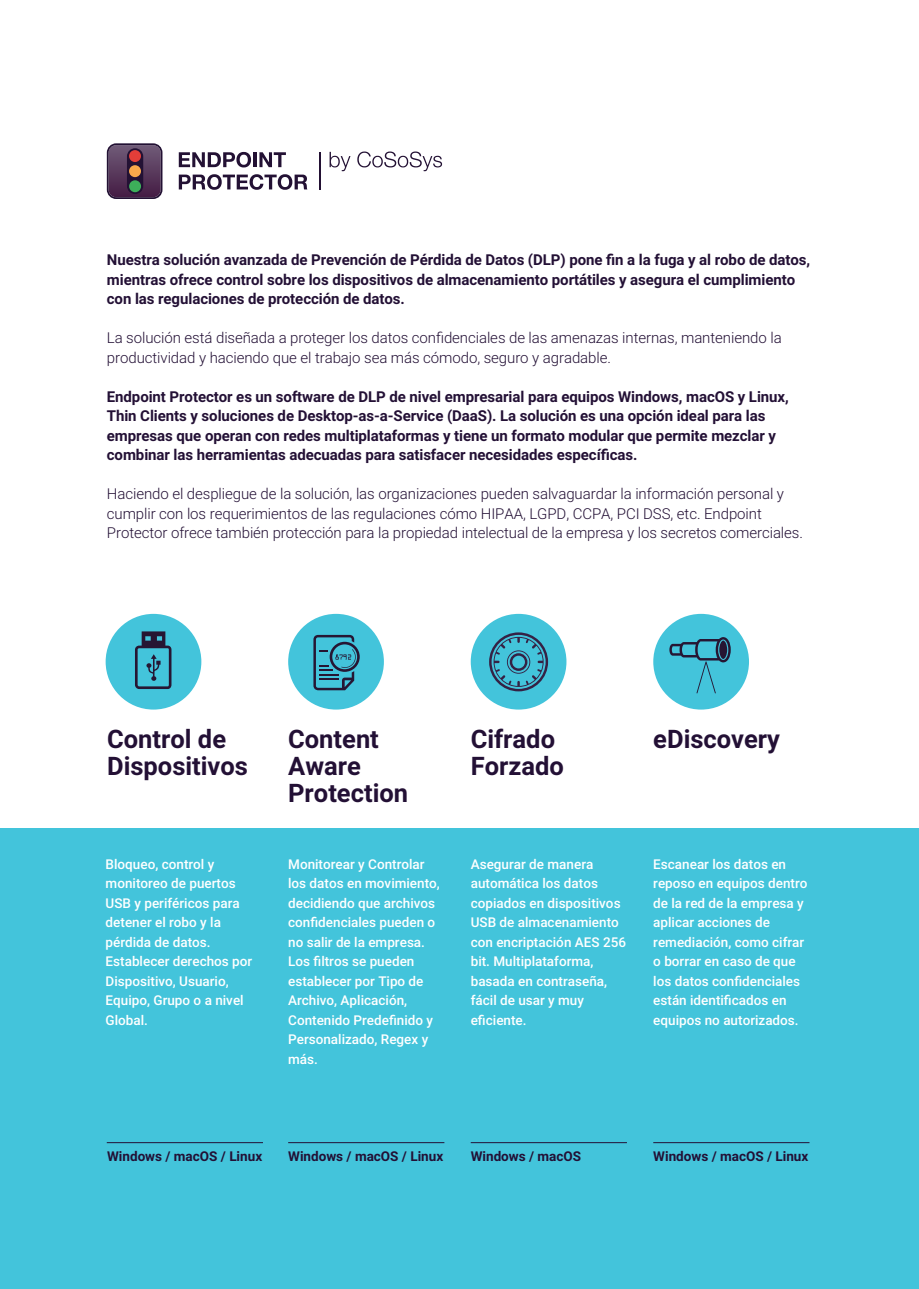
<style>
.page{position:relative;width:919px;height:1289px;background:#fff}
.page>*{position:absolute;margin:0;border:0;box-sizing:border-box;transform-origin:0 0}
.t1{font:700 25.5px/27px "Roboto";color:#231035}
.t2{font:700 15px/19.5px "Roboto";letter-spacing:-.005em;color:#231035}
.t3{font:300 15px/19.5px "Roboto";letter-spacing:-.005em;color:#231035}
.t4{font:500 13.5px/19.5px "Roboto";color:#fff}
.t5{font:700 13.5px "Roboto";color:#231035}
</style>
<div class="page">
<div style="left:0;top:828px;width:918px;height:460px;background:#43c4db"></div>
<div style="left:470px;top:614px;width:96px;height:95px;background:#43c4db;border-radius:50%"></div>
<svg style="left:489px;top:632px;width:59px;height:59px"></svg>
<div style="left:106px;top:614px;width:95px;height:95px;background:#43c4db;border-radius:50%"></div>
<svg style="left:135px;top:631px;width:36px;height:58px"></svg>
<div style="left:288px;top:614px;width:96px;height:95px;background:#43c4db;border-radius:50%"></div>
<svg style="left:313px;top:635px;width:47px;height:55px"></svg>
<hr style="left:319px;top:673px;width:20px;height:2px;background:#261633">
<div style="left:653px;top:614px;width:96px;height:95px;background:#43c4db;border-radius:50%"></div>
<svg style="left:669px;top:637px;width:61px;height:56px"></svg>
<div style="left:719px;top:640px;width:8px;height:19px;background:#261633;border-radius:50%"></div>
<hr style="left:107px;top:1142px;width:156px;height:1px;background:#231035">
<hr style="left:288px;top:1142px;width:156px;height:1px;background:#231035">
<hr style="left:470px;top:1142px;width:157px;height:1px;background:#231035">
<hr style="left:653px;top:1142px;width:156px;height:1px;background:#231035">
<hr style="left:320px;top:152px;width:1px;height:37px;background:#231134">
<svg style="left:179px;top:152px;width:72px;height:15px"></svg>
<hr style="left:253px;top:152px;width:3px;height:15px;background:#231134">
<svg style="left:259px;top:152px;width:27px;height:15px"></svg>
<svg style="left:179px;top:174px;width:128px;height:16px"></svg>
<svg style="left:107px;top:143px;width:55px;height:56px;background:#5d4158"></svg>
<svg style="left:329px;top:152px;width:21px;height:19px"></svg>
<svg style="left:357px;top:151px;width:85px;height:20px"></svg>
<p class="t2" style="left:107px;top:249px;width:704px">Nuestra solución avanzada de Prevención de Pérdida de Datos (DLP) pone fin a la fuga y al robo de datos, mientras ofrece control sobre los dispositivos de almacenamiento portátiles y asegura el cumplimiento con las regulaciones de protección de datos.</p>
<p class="t3" style="left:107px;top:327px;width:676px">La solución está diseñada a proteger los datos confidenciales de las amenazas internas, manteniendo la productividad y haciendo que el trabajo sea más cómodo, seguro y agradable.</p>
<p class="t2" style="left:107px;top:386px;width:683px">Endpoint Protector es un software de DLP de nivel empresarial para equipos Windows, macOS y Linux, Thin Clients y soluciones de Desktop-as-a-Service (DaaS). La solución es una opción ideal para las empresas que operan con redes multiplataformas y tiene un formato modular que permite mezclar y combinar las herramientas adecuadas para satisfacer necesidades específicas.</p>
<p class="t3" style="left:107px;top:483px;width:697px">Haciendo el despliegue de la solución, las organizaciones pueden salvaguardar la información personal y cumplir con los requerimientos de las regulaciones cómo HIPAA, LGPD, CCPA, PCI DSS, etc. Endpoint<br>Protector ofrece también protección para la propiedad intelectual de la empresa y los secretos comerciales.</p>
<h1 class="t1" style="left:107px;top:724px;width:142px">Control de<br>Dispositivos</h1>
<p class="t4" style="left:106px;top:853px;width:148px">Bloqueo, control y monitoreo de puertos<br>USB y periféricos para detener el robo y la pérdida de datos.<br>Establecer derechos por<br>Dispositivo, Usuario,<br>Equipo, Grupo o a nivel<br>Global.</p>
<h1 class="t1" style="left:288px;top:724px;width:121px">Content<br>Aware<br>Protection</h1>
<p class="t4" style="left:288px;top:853px;width:153px">Monitorear y Controlar los datos en movimiento, decidiendo que archivos confidenciales pueden o no salir de la empresa.<br>Los filtros se pueden establecer por Tipo de<br>Archivo, Aplicación,<br>Contenido Predefinido y<br>Personalizado, Regex y más.</p>
<h1 class="t1" style="left:470px;top:724px;width:95px">Cifrado<br>Forzado</h1>
<h1 class="t1" style="left:653px;top:724px;width:128px">eDiscovery</h1>
<p class="t4" style="left:470px;top:853px;width:157px">Asegurar de manera automática los datos copiados en dispositivos<br>USB de almacenamiento con encriptación AES 256 bit. Multiplataforma, basada en contraseña, fácil de usar y muy eficiente.</p>
<p class="t4" style="left:653px;top:853px;width:156px">Escanear los datos en reposo en equipos dentro de la red de la empresa y aplicar acciones de remediación, como cifrar o borrar en caso de que los datos confidenciales están identificados en equipos no autorizados.</p>
<p class="t5" style="left:107px;top:1147px;width:157px">Windows / macOS / Linux</p>
<p class="t5" style="left:288px;top:1147px;width:157px">Windows / macOS / Linux</p>
<p class="t5" style="left:470px;top:1147px;width:112px">Windows / macOS</p>
<p class="t5" style="left:653px;top:1147px;width:157px">Windows / macOS / Linux</p>
</div>
